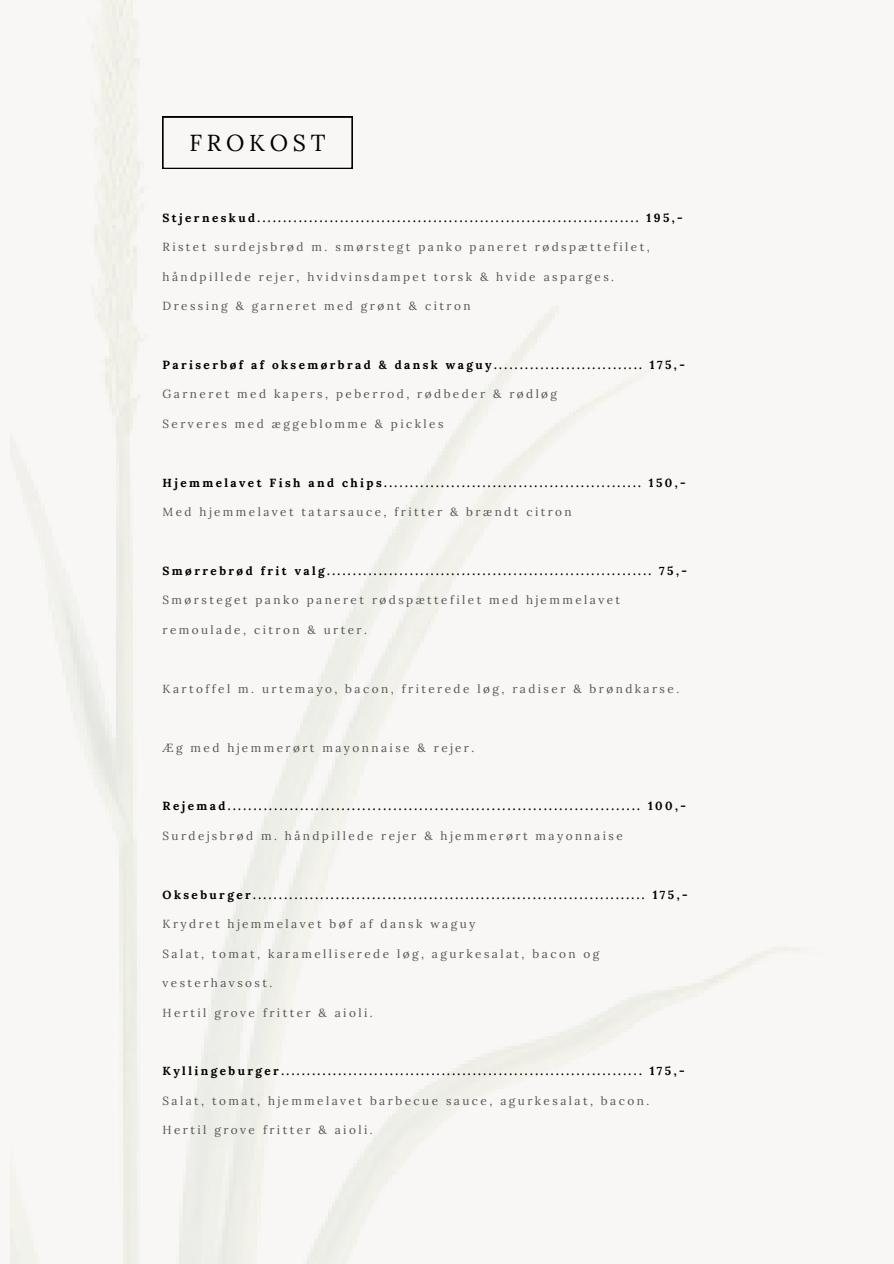
<style>
.page{position:relative;width:894px;height:1264px;background:#fff}
.page>*{position:absolute;margin:0;border:0;box-sizing:border-box;transform-origin:0 0}
.t1{font:23.1px "Lora";letter-spacing:.205em;color:#000}
.t2{font:11.7px "Lora";letter-spacing:.205em;color:#545454}
.t3{font:700 11.7px "Lora";letter-spacing:.205em;color:#000}
</style>
<div class="page">
<div style="left:0;top:0;width:893px;height:1263px;background:#f8f7f5"></div>
<img style="left:11px;top:0;width:778px;height:1263px">
<svg style="left:162px;top:117px;width:190px;height:51px"></svg>
<p class="t1" style="left:189px;top:127px;width:138px">FROKOST</p>
<h1 class="t3" style="left:162px;top:210px;width:521px">Stjerneskud.......................................................................... 195,-</h1>
<p class="t2" style="left:162px;top:239px;width:488px">Ristet surdejsbrød m. smørstegt panko paneret rødspættefilet,</p>
<p class="t2" style="left:162px;top:269px;width:453px">håndpillede rejer, hvidvinsdampet torsk &amp; hvide asparges.</p>
<p class="t2" style="left:162px;top:298px;width:309px">Dressing &amp; garneret med grønt &amp; citron</p>
<p class="t3" style="left:162px;top:357px;width:523px">Pariserbøf af oksemørbrad &amp; dansk waguy............................. 175,-</p>
<p class="t2" style="left:162px;top:386px;width:396px">Garneret med kapers, peberrod, rødbeder &amp; rødløg</p>
<p class="t2" style="left:162px;top:416px;width:282px">Serveres med æggeblomme &amp; pickles</p>
<p class="t3" style="left:162px;top:475px;width:524px">Hjemmelavet Fish and chips.................................................. 150,-</p>
<p class="t2" style="left:162px;top:504px;width:410px">Med hjemmelavet tatarsauce, fritter &amp; brændt citron</p>
<p class="t3" style="left:162px;top:563px;width:526px">Smørrebrød frit valg............................................................... 75,-</p>
<p class="t2" style="left:162px;top:592px;width:459px">Smørsteget panko paneret rødspættefilet med hjemmelavet</p>
<p class="t2" style="left:162px;top:622px;width:206px">remoulade, citron &amp; urter.</p>
<p class="t2" style="left:162px;top:681px;width:518px">Kartoffel m. urtemayo, bacon, friterede løg, radiser &amp; brøndkarse.</p>
<p class="t2" style="left:162px;top:739px;width:313px">Æg med hjemmerørt mayonnaise &amp; rejer.</p>
<p class="t3" style="left:162px;top:798px;width:525px">Rejemad................................................................................ 100,-</p>
<p class="t2" style="left:162px;top:828px;width:461px">Surdejsbrød m. håndpillede rejer &amp; hjemmerørt mayonnaise</p>
<p class="t3" style="left:162px;top:887px;width:526px">Okseburger............................................................................ 175,-</p>
<p class="t2" style="left:162px;top:916px;width:314px">Krydret hjemmelavet bøf af dansk waguy</p>
<p class="t2" style="left:162px;top:945px;width:438px">Salat, tomat, karamelliserede løg, agurkesalat, bacon og</p>
<p class="t2" style="left:162px;top:975px;width:111px">vesterhavsost.</p>
<p class="t2" style="left:162px;top:1004px;width:211px">Hertil grove fritter &amp; aioli.</p>
<p class="t3" style="left:162px;top:1063px;width:523px">Kyllingeburger...................................................................... 175,-</p>
<p class="t2" style="left:162px;top:1093px;width:488px">Salat, tomat, hjemmelavet barbecue sauce, agurkesalat, bacon.</p>
<p class="t2" style="left:162px;top:1122px;width:211px">Hertil grove fritter &amp; aioli.</p>
</div>
